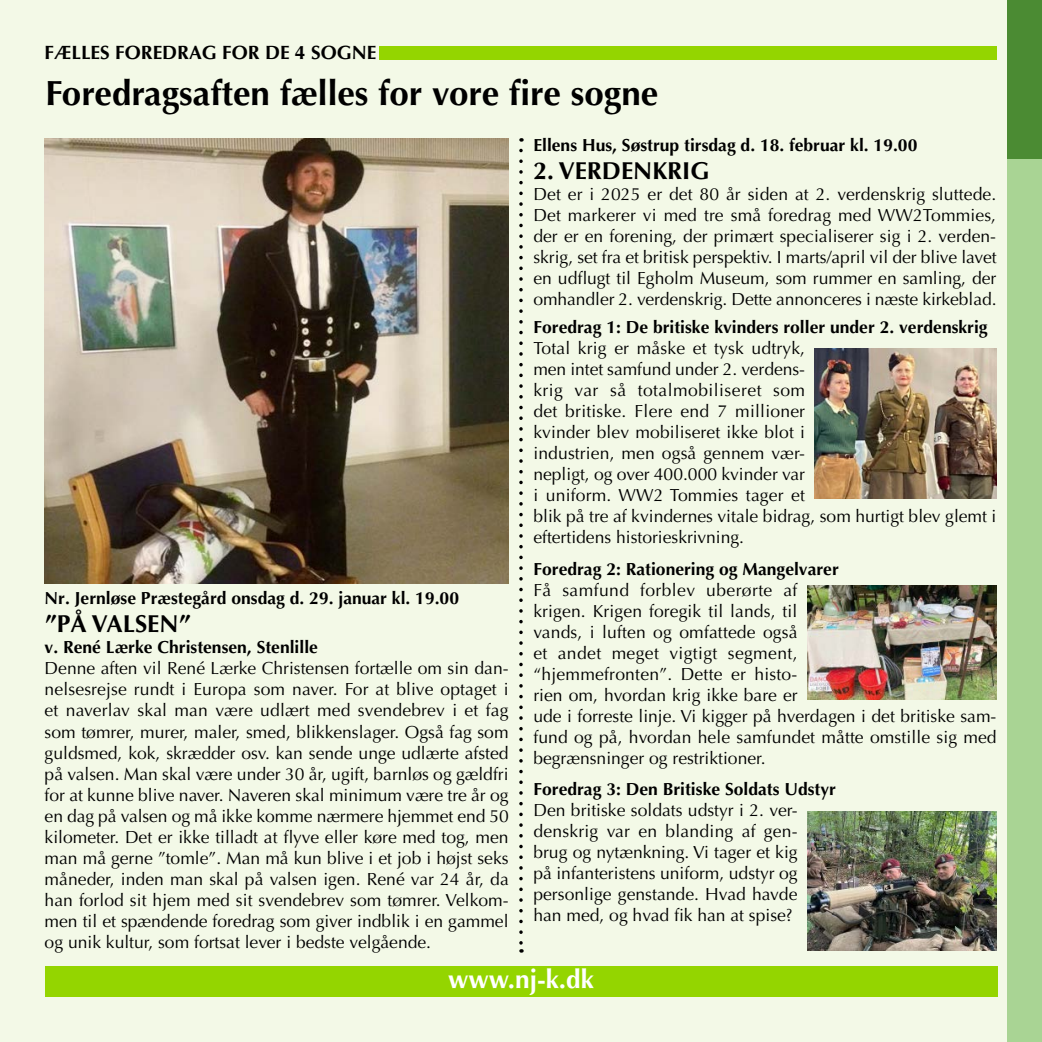
<style>
.page{position:relative;width:1042px;height:1042px;background:#f3f9e7}
.page>*{position:absolute;margin:0;border:0;box-sizing:border-box;transform-origin:0 0}
.t1{font:700 35px "Optima";color:#000}
.t2{font:700 26.25px "Optima";color:#fff}
.t3{font:700 24.5px "Optima";color:#000}
.t4{font:700 19.25px "Optima";color:#000}
.t5{font:17.5px/21px "Optima";color:#000;text-align:justify}
.t6{font:700 17.5px "Optima";color:#000}
</style>
<div class="page">
<div style="left:1007px;top:0;width:35px;height:1042px;background:#a9d494"></div>
<div style="left:1007px;top:0;width:35px;height:159px;background:#4b8b33"></div>
<div style="left:45px;top:966px;width:952px;height:31px;background:#94d500"></div>
<div style="left:379px;top:46px;width:618px;height:14px;background:#94d500"></div>
<svg style="left:519px;top:150px;width:4px;height:802px"></svg>
<img style="left:45px;top:138px;width:463px;height:445px">
<img style="left:815px;top:348px;width:181px;height:151px">
<img style="left:807px;top:585px;width:189px;height:114px">
<img style="left:807px;top:811px;width:189px;height:140px">
<p class="t4" style="left:45px;top:41px;width:333px">FÆLLES FOREDRAG FOR DE 4 SOGNE</p>
<h1 class="t1" style="left:46px;top:73px;width:614px">Foredragsaften fælles for vore fire sogne</h1>
<p class="t6" style="left:533px;top:135px;width:385px">Ellens Hus, Søstrup tirsdag d. 18. februar kl. 19.00</p>
<h3 class="t3" style="left:533px;top:156px;width:178px">2. VERDENKRIG</h3>
<p class="t5" style="left:533px;top:184px;width:465px">Det er i 2025 er det 80 år siden at 2. verdenskrig sluttede.<br>Det markerer vi med tre små foredrag med WW2Tommies, der er en forening, der primært specialiserer sig i 2. verden&shy;skrig, set fra et britisk perspektiv. I marts/april vil der blive lavet en udflugt til Egholm Museum, som rummer en samling, der omhandler 2. verdenskrig. Dette annonceres i næste kirkeblad.</p>
<p class="t6" style="left:533px;top:317px;width:456px">Foredrag 1: De britiske kvinders roller under 2. verdenskrig</p>
<p class="t5" style="left:533px;top:338px;width:464px;text-align:left">Total krig er måske et tysk udtryk,<br>men intet samfund under 2. verdens-<br>krig var så totalmobiliseret som<br>det britiske. Flere end 7 millioner<br>kvinder blev mobiliseret ikke blot i<br>industrien, men også gennem vær-<br>nepligt, og over 400.000 kvinder var<br>i uniform. WW2 Tommies tager et<br>blik på tre af kvindernes vitale bidrag, som hurtigt blev glemt i eftertidens historieskrivning.</p>
<p class="t6" style="left:533px;top:558px;width:307px">Foredrag 2: Rationering og Mangelvarer</p>
<p class="t5" style="left:533px;top:579px;width:465px;text-align:left">Få samfund forblev uberørte af<br>krigen. Krigen foregik til lands, til<br>vands, i luften og omfattede også<br>et andet meget vigtigt segment,<br>“hjemmefronten”. Dette er histo-<br>rien om, hvordan krig ikke bare er<br>ude i forreste linje. Vi kigger på hverdagen i det britiske sam&shy;fund og på, hvordan hele samfundet måtte omstille sig med begrænsninger og restriktioner.</p>
<p class="t6" style="left:533px;top:779px;width:304px">Foredrag 3: Den Britiske Soldats Udstyr</p>
<p class="t5" style="left:533px;top:800px;width:266px">Den britiske soldats udstyr i 2. ver&shy;denskrig var en blanding af gen&shy;brug og nytænkning. Vi tager et kig på infanteristens uniform, udstyr og personlige genstande. Hvad havde han med, og hvad fik han at spise?</p>
<p class="t6" style="left:45px;top:588px;width:416px">Nr. Jernløse Præstegård onsdag d. 29. januar kl. 19.00</p>
<h3 class="t3" style="left:45px;top:610px;width:148px">”PÅ VALSEN”</h3>
<p class="t6" style="left:45px;top:637px;width:275px">v. René Lærke Christensen, Stenlille</p>
<p class="t5" style="left:45px;top:658px;width:466px">Denne aften vil René Lærke Christensen fortælle om sin dan&shy;nelsesrejse rundt i Europa som naver. For at blive optaget i et naverlav skal man være udlært med svendebrev i et fag som tømrer, murer, maler, smed, blikkenslager. Også fag som guldsmed, kok, skrædder osv. kan sende unge udlærte afsted på valsen. Man skal være under 30 år, ugift, barnløs og gældfri for at kunne blive naver. Naveren skal minimum være tre år og en dag på valsen og må ikke komme nærmere hjemmet end 50 kilometer. Det er ikke tilladt at flyve eller køre med tog, men man må gerne ”tomle”. Man må kun blive i et job i højst seks måneder, inden man skal på valsen igen. René var 24 år, da han forlod sit hjem med sit svendebrev som tømrer. Velkom&shy;men til et spændende foredrag som giver indblik i en gammel og unik kultur, som fortsat lever i bedste velgående.</p>
<h2 class="t2" style="left:448px;top:964px;width:147px">www.nj-k.dk</h2>
</div>
